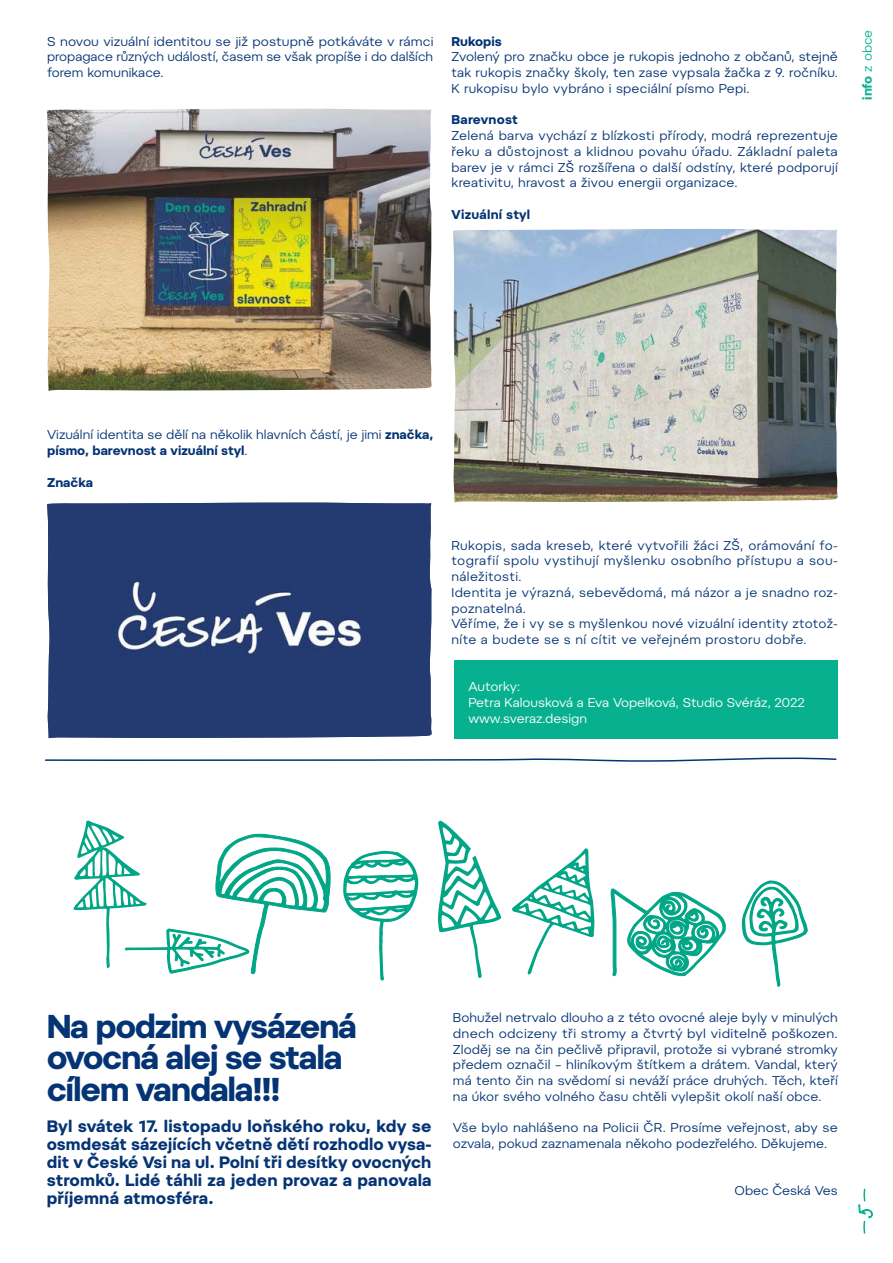
<style>
.page{position:relative;width:893px;height:1263px;background:#fff}
.page>*{position:absolute;margin:0;border:0;box-sizing:border-box;transform-origin:0 0}
.Headline{font:700 33px/31.5px "Pepi";letter-spacing:-.04em;color:#053474}
.Perex{font:700 16.5px/18px "Pepi";letter-spacing:.01em;color:#053474;text-align:justify}
.Podpis{font:12.75px/15.8px "Pepi";letter-spacing:.02em;color:#053474;text-align:justify}
.Text{font:12.75px/15.8px "Pepi";letter-spacing:.01em;color:#053474;text-align:justify}
.Podpis-2{font:12.75px/15.8px "Pepi";color:#053474}
.Podpis-3{font:12.75px "Pepi";letter-spacing:-.01em;color:#fff}
.Podpis-4{font:700 12.75px "Pepi";letter-spacing:.005em;color:#053474}
.Podpis-5{font:12.75px "Pepi";letter-spacing:-.01em;color:#053474}
.Text-2{font:12.75px "Pepi";color:#07b18f}
.s1{font-weight:700}
</style>
<div class="page">
<div style="left:455px;top:660px;width:383px;height:78px;background:#07b18f"></div>
<svg style="left:45px;top:757px;width:792px;height:5px"></svg>
<img style="left:47px;top:109px;width:385px;height:282px">
<img style="left:453px;top:229px;width:385px;height:273px">
<img style="left:47px;top:502px;width:385px;height:236px">
<svg style="left:512px;top:848px;width:82px;height:126px"></svg>
<svg style="left:610px;top:880px;width:198px;height:107px"></svg>
<svg style="left:343px;top:850px;width:76px;height:131px"></svg>
<svg style="left:73px;top:820px;width:258px;height:155px"></svg>
<svg style="left:438px;top:820px;width:63px;height:158px"></svg>
<svg style="left:858px;top:1188px;width:15px;height:46px"></svg>
<p class="Podpis" style="left:47px;top:33px;width:388px">S novou vizuální identitou se již postupně potkáváte v rámci propagace různých událostí, časem se však propíše i do dalších forem komunikace.</p>
<p class="Podpis-4" style="left:451px;top:33px;width:52px">Rukopis</p>
<p class="Podpis" style="left:451px;top:49px;width:388px">Zvolený pro značku obce je rukopis jednoho z občanů, stejně tak rukopis značky školy, ten zase vypsala žačka z 9. ročníku.<br>K rukopisu bylo vybráno i speciální písmo Pepi.</p>
<p class="Podpis-4" style="left:451px;top:112px;width:68px">Barevnost</p>
<p class="Podpis" style="left:451px;top:127px;width:388px">Zelená barva vychází z blízkosti přírody, modrá reprezentuje řeku a důstojnost a klidnou povahu úřadu. Základní paleta barev je v rámci ZŠ rozšířena o další odstíny, které podporují kreativitu, hravost a živou energii organizace.</p>
<p class="Podpis-4" style="left:451px;top:206px;width:80px">Vizuální styl</p>
<p class="Text-2" style="left:859px;top:100px;width:71px;rotate:-90deg"><span class="s1">info</span> z obce</p>
<p class="Podpis-2" style="left:47px;top:427px;width:388px">Vizuální identita se dělí na několik hlavních částí, je jimi <span class="s1">značka, písmo, barevnost a vizuální styl</span>.</p>
<p class="Podpis-4" style="left:47px;top:474px;width:48px">Značka</p>
<p class="Podpis" style="left:451px;top:537px;width:388px">Rukopis, sada kreseb, které vytvořili žáci ZŠ, orámování fo&shy;tografií spolu vystihují myšlenku osobního přístupu a sou&shy;náležitosti.</p>
<p class="Podpis" style="left:451px;top:584px;width:388px">Identita je výrazná, sebevědomá, má názor a je snadno roz&shy;poznatelná.</p>
<p class="Podpis" style="left:451px;top:616px;width:388px">Věříme, že i vy se s myšlenkou nové vizuální identity ztotož&shy;níte a budete se s ní cítit ve veřejném prostoru dobře.</p>
<p class="Podpis-3" style="left:468px;top:679px;width:53px">Autorky:</p>
<p class="Podpis-3" style="left:468px;top:695px;width:338px">Petra Kalousková a Eva Vopelková, Studio Svéráz, 2022</p>
<p class="Podpis-3" style="left:468px;top:711px;width:120px">www.sveraz.design</p>
<p class="Headline" style="left:47px;top:1010px;width:312px">Na podzim vysázená ovocná alej se stala cílem vandala!!!</p>
<p class="Perex" style="left:47px;top:1117px;width:386px">Byl svátek 17. listopadu loňského roku, kdy se osmdesát sázejících včetně dětí rozhodlo vysa&shy;dit v České Vsi na ul. Polní tři desítky ovocných stromků. Lidé táhli za jeden provaz a panovala příjemná atmosféra.</p>
<p class="Text" style="left:453px;top:1009px;width:387px">Bohužel netrvalo dlouho a z této ovocné aleje byly v minulých dnech odcizeny tři stromy a čtvrtý byl viditelně poškozen.<br>Zloděj se na čin pečlivě připravil, protože si vybrané stromky předem označil – hliníkovým štítkem a drátem. Vandal, který má tento čin na svědomí si neváží práce druhých. Těch, kteří na úkor svého volného času chtěli vylepšit okolí naší obce.</p>
<p class="Text" style="left:453px;top:1120px;width:386px">Vše bylo nahlášeno na Policii ČR. Prosíme veřejnost, aby se ozvala, pokud zaznamenala někoho podezřelého. Děkujeme.</p>
<p class="Podpis-5" style="left:735px;top:1183px;width:105px">Obec Česká Ves</p>
</div>
